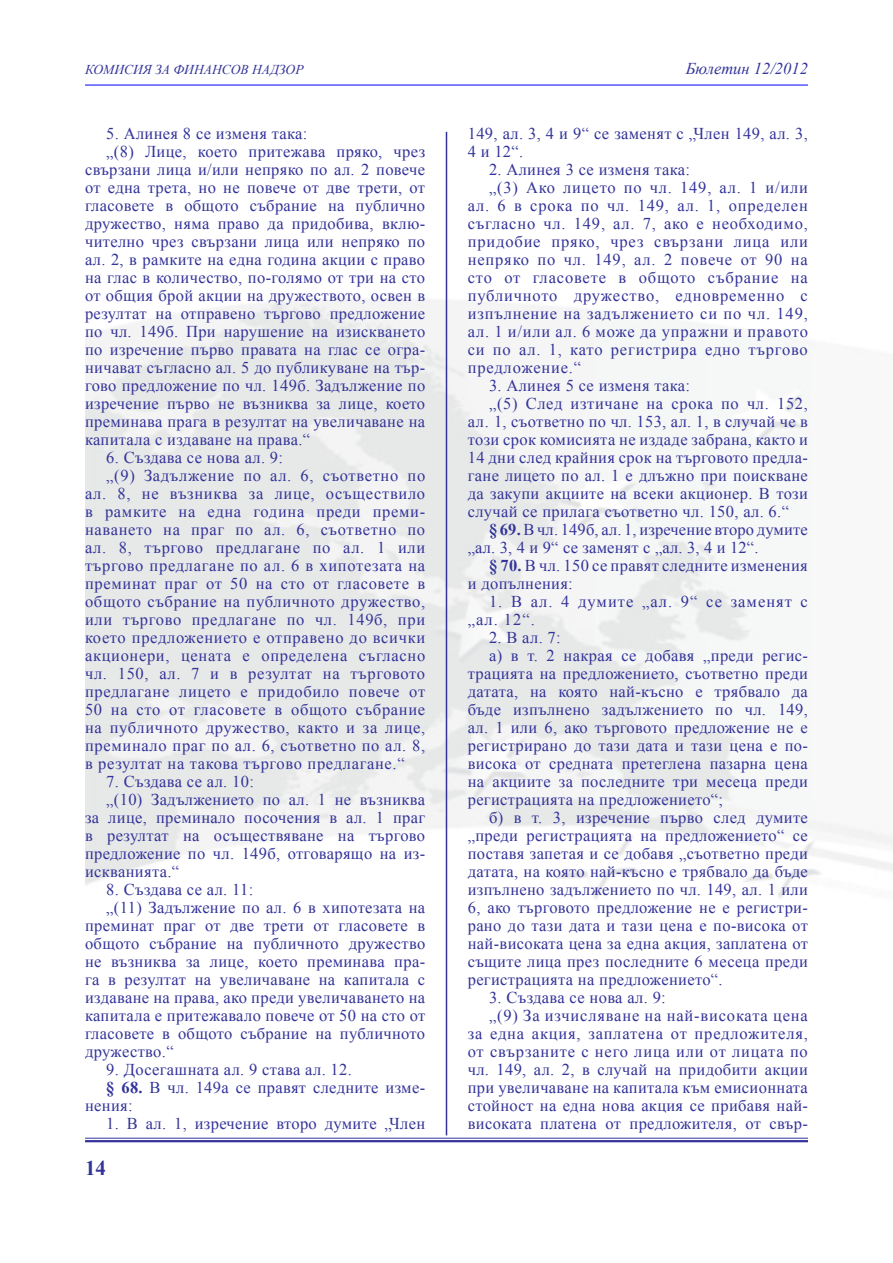
<style>
.page{position:relative;width:893px;height:1263px;background:#fff}
.page>*{position:absolute;margin:0;border:0;box-sizing:border-box;transform-origin:0 0}
.t1{font:700 21px "Times New Roman";color:#339}
.t2{font:16.5px/18px "Times New Roman";letter-spacing:.02em;color:#339;text-align:justify}
.t3{font:16.5px/18px "Times New Roman";letter-spacing:.06em;color:#339}
.t4{font:italic 16.5px "Times New Roman";color:#339}
.t5{font:italic 13.5px "Times New Roman";color:#339}
.s1{font-weight:700}
</style>
<div class="page">
<hr style="left:85px;top:1138px;width:723px;height:1px;background:#339">
<hr style="left:85px;top:1140px;width:723px;height:2px;background:#339">
<hr style="left:85px;top:85px;width:723px;height:1px;background:#00f">
<hr style="left:446px;top:132px;width:1px;height:1003px;background:#339">
<p class="t5" style="left:85px;top:60px;width:220px">КОМИСИЯ ЗА ФИНАНСОВ НАДЗОР</p>
<p class="t4" style="left:686px;top:57px;width:124px">Бюлетин 12/2012</p>
<p class="t2" style="left:106px;top:124px;width:203px">5. Алинея 8 се изменя така:</p>
<p class="t2" style="left:85px;top:142px;width:342px;text-indent:21px">„(8) Лице, което притежава пряко, чрез свързани лица и/или непряко по ал. 2 повече от една трета, но не повече от две трети, от гласовете в общото събрание на публично дружество, няма право да придобива, вклю&shy;чително чрез свързани лица или непряко по ал. 2, в рамките на една година акции с право на глас в количество, по-голямо от три на сто от общия брой акции на дружеството, освен в резултат на отправено търгово предложение по чл. 149б. При нарушение на изискването по изречение първо правата на глас се огра&shy;ничават съгласно ал. 5 до публикуване на тър&shy;гово предложение по чл. 149б. Задължение по изречение първо не възниква за лице, което преминава прага в резултат на увеличаване на капитала с издаване на права.“</p>
<p class="t2" style="left:106px;top:448px;width:178px">6. Създава се нова ал. 9:</p>
<p class="t2" style="left:85px;top:466px;width:342px;text-indent:21px">„(9) Задължение по ал. 6, съответно по ал. 8, не възниква за лице, осъществило в рамките на една година преди преми&shy;наването на праг по ал. 6, съответно по ал. 8, търгово предлагане по ал. 1 или търгово предлагане по ал. 6 в хипотезата на преминат праг от 50 на сто от гласовете в общото събрание на публичното дружество, или търгово предлагане по чл. 149б, при което предложението е отправено до всички акционери, цената е определена съгласно чл. 150, ал. 7 и в резултат на търговото предлагане лицето е придобило повече от 50 на сто от гласовете в общото събрание на публичното дружество, както и за лице, преминало праг по ал. 6, съответно по ал. 8, в резултат на такова търгово предлагане.“</p>
<p class="t2" style="left:106px;top:772px;width:149px">7. Създава се ал. 10:</p>
<p class="t2" style="left:85px;top:790px;width:342px;text-indent:21px">„(10) Задължението по ал. 1 не възниква за лице, преминало посочения в ал. 1 праг в резултат на осъществяване на търгово предложение по чл. 149б, отговарящо на из&shy;искванията.“</p>
<p class="t2" style="left:106px;top:880px;width:149px">8. Създава се ал. 11:</p>
<p class="t2" style="left:85px;top:898px;width:342px;text-indent:21px">„(11) Задължение по ал. 6 в хипотезата на преминат праг от две трети от гласовете в общото събрание на публичното дружество не възниква за лице, което преминава пра&shy;га в резултат на увеличаване на капитала с издаване на права, ако преди увеличаването на капитала е притежавало повече от 50 на сто от гласовете в общото събрание на публичното дружество.“</p>
<p class="t2" style="left:106px;top:1060px;width:247px">9. Досегашната ал. 9 става ал. 12.</p>
<p class="t2" style="left:85px;top:1078px;width:342px;text-indent:21px"><span class="s1">§ 68.</span> В чл. 149а се правят следните изме&shy;нения:</p>
<p class="t2" style="left:106px;top:1114px;width:320px">1. В ал. 1, изречение второ думите „Член</p>
<p class="t1" style="left:85px;top:1154px;width:22px">14</p>
<p class="t2" style="left:468px;top:124px;width:342px">149, ал. 3, 4 и 9“ се заменят с „Член 149, ал. 3,<br>4 и 12“.</p>
<p class="t2" style="left:489px;top:160px;width:203px">2. Алинея 3 се изменя така:</p>
<p class="t2" style="left:468px;top:178px;width:342px;text-indent:21px">„(3) Ако лицето по чл. 149, ал. 1 и/или ал. 6 в срока по чл. 149, ал. 1, определен съгласно чл. 149, ал. 7, ако е необходимо, придобие пряко, чрез свързани лица или непряко по чл. 149, ал. 2 повече от 90 на сто от гласовете в общото събрание на публичното дружество, едновременно с изпълнение на задължението си по чл. 149, ал. 1 и/или ал. 6 може да упражни и правото си по ал. 1, като регистрира едно търгово предложение.“</p>
<p class="t2" style="left:489px;top:376px;width:203px">3. Алинея 5 се изменя така:</p>
<p class="t2" style="left:468px;top:394px;width:342px;text-indent:21px">„(5) След изтичане на срока по чл. 152, ал. 1, съответно по чл. 153, ал. 1, в случай че в този срок комисията не издаде забрана, както и 14 дни след крайния срок на търговото предла&shy;гане лицето по ал. 1 е длъжно при поискване да закупи акциите на всеки акционер. В този случай се прилага съответно чл. 150, ал. 6.“</p>
<p class="t2" style="left:468px;top:520px;width:342px;text-indent:21px"><span class="s1">§ 69.</span> В чл. 149б, ал. 1, изречение второ думите „ал. 3, 4 и 9“ се заменят с „ал. 3, 4 и 12“.</p>
<p class="t2" style="left:468px;top:556px;width:342px;text-indent:21px"><span class="s1">§ 70.</span> В чл. 150 се правят следните изменения и допълнения:</p>
<p class="t3" style="left:468px;top:592px;width:342px;text-indent:21px">1. В ал. 4 думите „ал. 9“ се заменят с „ал. 12“.</p>
<p class="t2" style="left:489px;top:628px;width:73px">2. В ал. 7:</p>
<p class="t2" style="left:468px;top:646px;width:342px;text-indent:21px">а) в т. 2 накрая се добавя „преди регис&shy;трацията на предложението, съответно преди датата, на която най-късно е трябвало да бъде изпълнено задължението по чл. 149, ал. 1 или 6, ако търговото предложение не е регистрирано до тази дата и тази цена е по&shy;висока от средната претеглена пазарна цена на акциите за последните три месеца преди регистрацията на предложението“;</p>
<p class="t2" style="left:468px;top:808px;width:342px;text-indent:21px">б) в т. 3, изречение първо след думите „преди регистрацията на предложението“ се поставя запетая и се добавя „съответно преди датата, на която най-късно е трябвало да бъде изпълнено задължението по чл. 149, ал. 1 или 6, ако търговото предложение не е регистри&shy;рано до тази дата и тази цена е по-висока от най-високата цена за една акция, заплатена от същите лица през последните 6 месеца преди регистрацията на предложението“.</p>
<p class="t2" style="left:489px;top:988px;width:178px">3. Създава се нова ал. 9:</p>
<p class="t2" style="left:468px;top:1006px;width:342px;text-indent:21px">„(9) За изчисляване на най-високата цена за една акция, заплатена от предложителя, от свързаните с него лица или от лицата по чл. 149, ал. 2, в случай на придобити акции при увеличаване на капитала към емисионната стойност на една нова акция се прибавя най&shy;високата платена от предложителя, от свър-</p>
</div>
